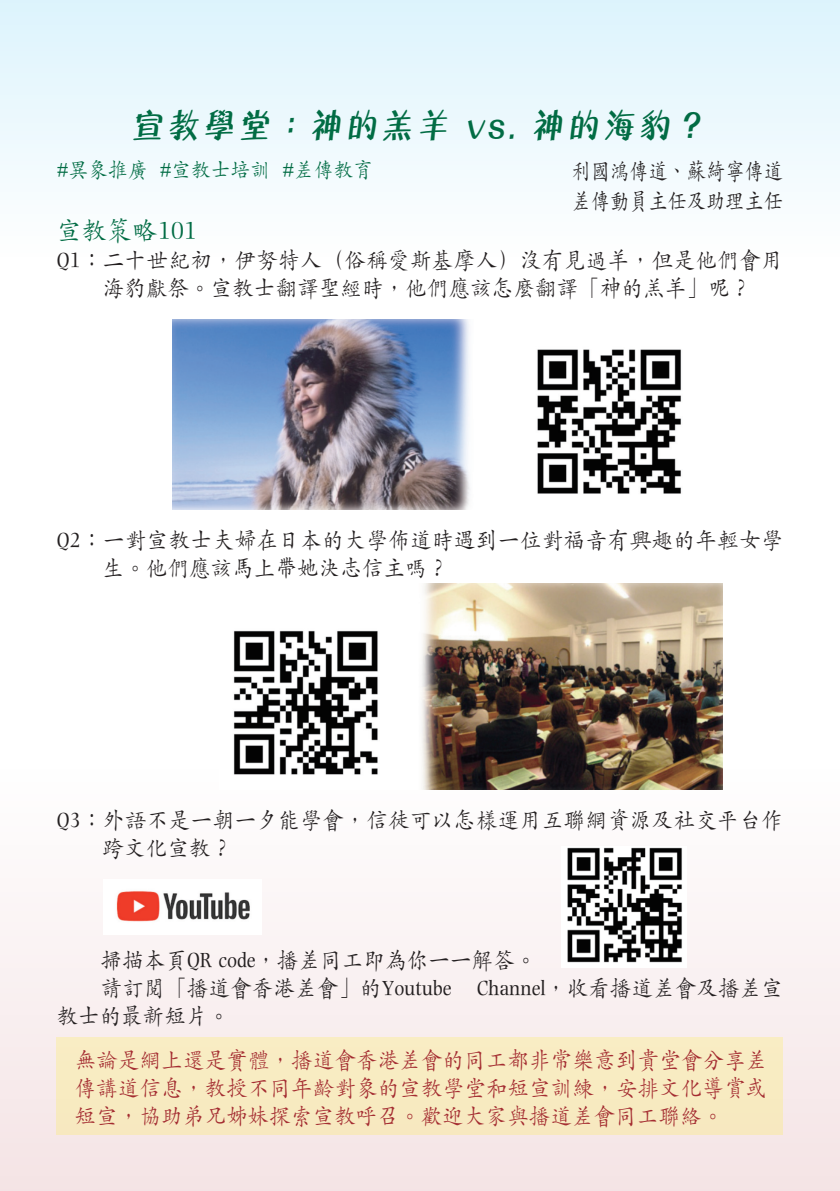
<style>
.page{position:relative;width:840px;height:1191px;background:#fff}
.page>*{position:absolute;margin:0;border:0;box-sizing:border-box;transform-origin:0 0}
.t1{font:700 36px "M Marker HK";letter-spacing:.1em;color:#016c44;scale:.9 1}
.t2{font:500 28px "M Kai HK";color:#016c44;scale:.9 1}
.t3{font:500 24px/28px "M Kai HK";color:#231f20;scale:.9 1}
.t4{font:500 24px/28px "M Kai HK";color:#a42c31;text-align:justify;scale:.9 1}
.t5{font:500 24px "M Kai HK";color:#231f20;scale:.8 1}
.t6{font:500 22px "M Kai HK";color:#016c44;scale:.9 1}
</style>
<div class="page">
<div style="left:0;top:726px;width:839px;height:465px;background:linear-gradient(to bottom,#fff,#f4e4e4)"></div>
<div style="left:57px;top:1037px;width:725px;height:97px;background:#f8ebc1"></div>
<div style="left:0;top:0;width:839px;height:283px;background:linear-gradient(to bottom,#dcf3fc,#fff)"></div>
<img style="left:172px;top:319px;width:510px;height:191px">
<img style="left:219px;top:583px;width:503px;height:207px">
<img style="left:103px;top:879px;width:158px;height:55px">
<img style="left:561px;top:846px;width:125px;height:121px">
<p class="t1" style="left:132px;top:100px;width:640px">宣教學堂：神的羔羊 vs. 神的海豹？</p>
<p class="t6" style="left:57px;top:155px;width:353px">#異象推廣 #宣教士培訓 #差傳教育</p>
<p class="t5" style="left:571px;top:154px;width:266px">利國鴻傳道、蘇綺寧傳道</p>
<p class="t5" style="left:571px;top:184px;width:266px">差傳動員主任及助理主任</p>
<p class="t2" style="left:57px;top:211px;width:157px">宣教策略101</p>
<p class="t3" style="left:103px;top:245px;width:757px;text-indent:-46px">Q1：二十世紀初，伊努特人（俗稱愛斯基摩人）沒有見過羊，但是他們會用海豹獻祭。宣教士翻譯聖經時，他們應該怎麼翻譯「神的羔羊」呢？</p>
<p class="t3" style="left:103px;top:525px;width:757px;text-indent:-46px">Q2：一對宣教士夫婦在日本的大學佈道時遇到一位對福音有興趣的年輕女學生。他們應該馬上帶她決志信主嗎？</p>
<p class="t3" style="left:103px;top:805px;width:757px;text-indent:-46px">Q3：外語不是一朝一夕能學會，信徒可以怎樣運用互聯網資源及社交平台作跨文化宣教？</p>
<p class="t3" style="left:101px;top:945px;width:485px">掃描本頁QR code，播差同工即為你一一解答。</p>
<p class="t3" style="left:57px;top:973px;width:808px;text-indent:44px">請訂閱「播道會香港差會」的Youtube Channel，收看播道差會及播差宣教士的最新短片。</p>
<p class="t4" style="left:75px;top:1044px;width:770px">無論是網上還是實體，播道會香港差會的同工都非常樂意到貴堂會分享差傳講道信息，教授不同年齡對象的宣教學堂和短宣訓練，安排文化導賞或短宣，協助弟兄姊妹探索宣教呼召。歡迎大家與播道差會同工聯絡。</p>
</div>
